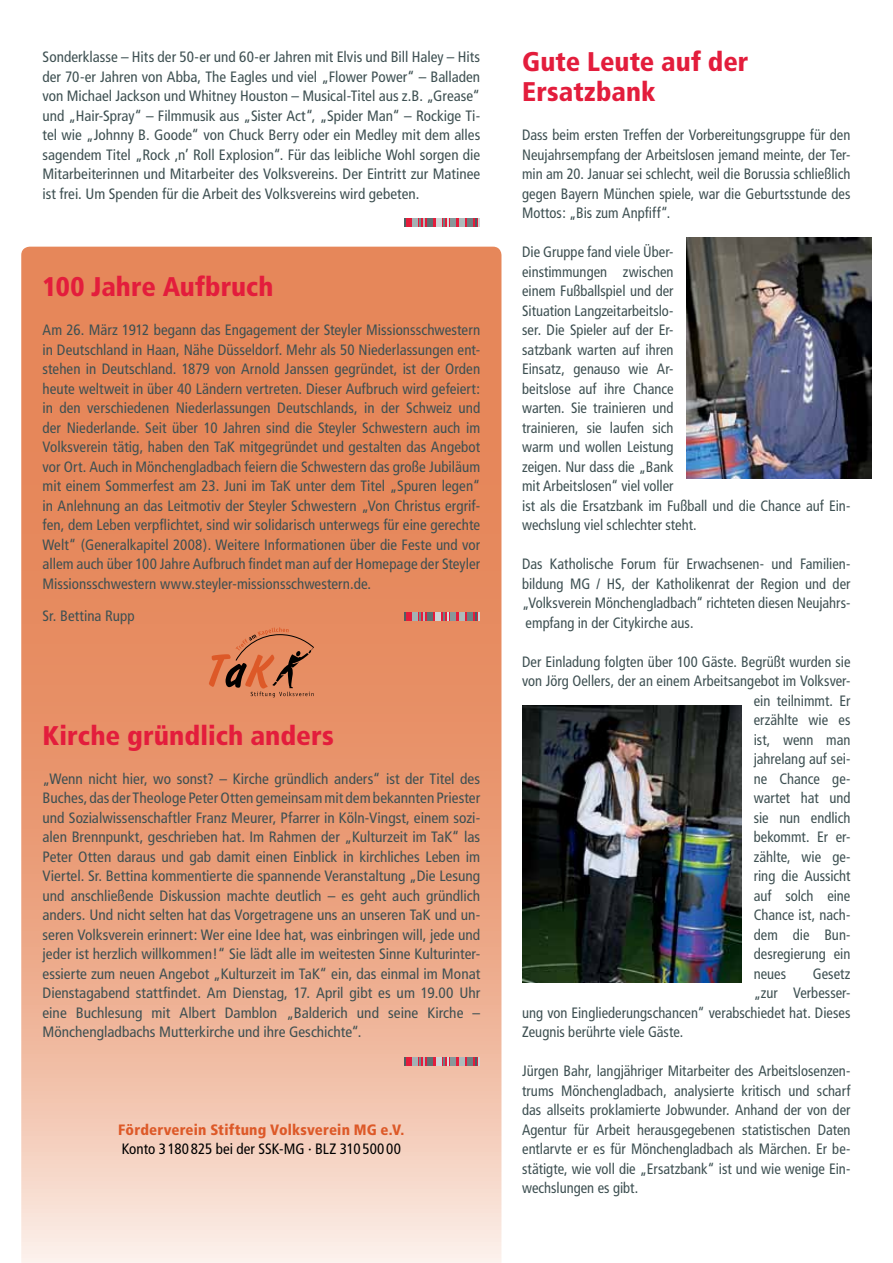
<style>
.page{position:relative;width:893px;height:1263px;background:#fff}
.page>*{position:absolute;margin:0;border:0;box-sizing:border-box;transform-origin:0 0}
.t1{font:900 condensed 27px/30px "Frutiger";color:#e31d3c}
.t2{font:condensed 15px/19.5px "Frutiger";color:#3e5052;text-align:justify}
.t3{font:900 condensed 15px "Frutiger";letter-spacing:.01em;color:#dd5928}
.t4{font:condensed 15px "Frutiger";color:#000}
</style>
<div class="page">
<svg style="left:21px;top:247px;width:480px;height:1016px;background:#eba17e"></svg>
<svg style="left:406px;top:218px;width:69px;height:9px"></svg>
<svg style="left:475px;top:218px;width:5px;height:9px"></svg>
<div style="left:467px;top:218px;width:6px;height:9px;background:#6e8082"></div>
<div style="left:460px;top:218px;width:5px;height:9px;background:#aebbbb"></div>
<div style="left:451px;top:218px;width:5px;height:9px;background:#88989a"></div>
<svg style="left:443px;top:218px;width:8px;height:9px"></svg>
<div style="left:436px;top:218px;width:5px;height:9px;background:#cdd5d6"></div>
<div style="left:427px;top:218px;width:5px;height:9px;background:#5f7173"></div>
<svg style="left:419px;top:218px;width:8px;height:9px"></svg>
<div style="left:412px;top:218px;width:5px;height:9px;background:#a4b2b4"></div>
<svg style="left:404px;top:218px;width:2px;height:9px"></svg>
<svg style="left:406px;top:613px;width:69px;height:8px"></svg>
<svg style="left:475px;top:613px;width:5px;height:8px"></svg>
<div style="left:467px;top:613px;width:6px;height:8px;background:#6e8082"></div>
<div style="left:460px;top:613px;width:5px;height:8px;background:#aebbbb"></div>
<div style="left:451px;top:613px;width:5px;height:8px;background:#88989a"></div>
<svg style="left:443px;top:613px;width:8px;height:8px"></svg>
<div style="left:436px;top:613px;width:5px;height:8px;background:#cdd5d6"></div>
<div style="left:427px;top:613px;width:5px;height:8px;background:#5f7173"></div>
<svg style="left:419px;top:613px;width:8px;height:8px"></svg>
<div style="left:412px;top:613px;width:5px;height:8px;background:#a4b2b4"></div>
<svg style="left:404px;top:613px;width:2px;height:8px"></svg>
<svg style="left:406px;top:1057px;width:69px;height:8px"></svg>
<svg style="left:475px;top:1057px;width:5px;height:8px"></svg>
<div style="left:467px;top:1057px;width:6px;height:8px;background:#6e8082"></div>
<div style="left:460px;top:1057px;width:5px;height:8px;background:#aebbbb"></div>
<div style="left:451px;top:1057px;width:5px;height:8px;background:#88989a"></div>
<svg style="left:443px;top:1057px;width:8px;height:8px"></svg>
<div style="left:436px;top:1057px;width:5px;height:8px;background:#cdd5d6"></div>
<div style="left:427px;top:1057px;width:5px;height:8px;background:#5f7173"></div>
<svg style="left:419px;top:1057px;width:8px;height:8px"></svg>
<div style="left:412px;top:1057px;width:5px;height:8px;background:#a4b2b4"></div>
<svg style="left:404px;top:1057px;width:2px;height:8px"></svg>
<img style="left:522px;top:706px;width:219px;height:276px">
<img style="left:686px;top:238px;width:186px;height:240px">
<svg style="left:209px;top:627px;width:105px;height:70px;background:#ce7953"></svg>
<p class="t2" style="left:43px;top:47px;width:439px">Sonderklasse – Hits der 50-er und 60-er Jahren mit Elvis und Bill Haley – Hits der 70-er Jahren von Abba, The Eagles und viel „Flower Power“ – Balladen von Michael Jackson und Whitney Houston – Musical-Titel aus z.B. „Grease“ und „Hair-Spray“ – Filmmusik aus „Sister Act“, „Spider Man“ – Rockige Ti&shy;tel wie „Johnny B. Goode“ von Chuck Berry oder ein Medley mit dem alles sagendem Titel „Rock ‚n’ Roll Explosion“. Für das leibliche Wohl sorgen die Mitarbeiterinnen und Mitarbeiter des Volksvereins. Der Eintritt zur Matinee ist frei. Um Spenden für die Arbeit des Volksvereins wird gebeten.</p>
<h1 class="t1" style="left:43px;top:272px;width:232px">100 Jahre Aufbruch</h1>
<p class="t2" style="left:43px;top:320px;width:439px">Am 26. März 1912 begann das Engagement der Steyler Missionsschwestern in Deutschland in Haan, Nähe Düsseldorf. Mehr als 50 Niederlassungen ent&shy;stehen in Deutschland. 1879 von Arnold Janssen gegründet, ist der Orden heute weltweit in über 40 Ländern vertreten. Dieser Aufbruch wird gefeiert: in den verschiedenen Niederlassungen Deutschlands, in der Schweiz und der Niederlande. Seit über 10 Jahren sind die Steyler Schwestern auch im Volksverein tätig, haben den TaK mitgegründet und gestalten das Angebot vor Ort. Auch in Mönchengladbach feiern die Schwestern das große Jubiläum mit einem Sommerfest am 23. Juni im TaK unter dem Titel „Spuren legen“ in Anlehnung an das Leitmotiv der Steyler Schwestern „Von Christus ergrif&shy;fen, dem Leben verpflichtet, sind wir solidarisch unterwegs für eine gerechte Welt“ (Generalkapitel 2008). Weitere Informationen über die Feste und vor allem auch über 100 Jahre Aufbruch findet man auf der Homepage der Steyler Missionsschwestern www.steyler-missionsschwestern.de.</p>
<p class="t2" style="left:43px;top:606px;width:94px">Sr. Bettina Rupp</p>
<h1 class="t1" style="left:43px;top:720px;width:293px">Kirche gründlich anders</h1>
<p class="t2" style="left:43px;top:769px;width:439px">„Wenn nicht hier, wo sonst? – Kirche gründlich anders“ ist der Titel des Buches, das der Theologe Peter Otten gemeinsam mit dem bekannten Priester und Sozialwissenschaftler Franz Meurer, Pfarrer in Köln-Vingst, einem sozi&shy;alen Brennpunkt, geschrieben hat. Im Rahmen der „Kulturzeit im TaK“ las Peter Otten daraus und gab damit einen Einblick in kirchliches Leben im Viertel. Sr. Bettina kommentierte die spannende Veranstaltung „Die Lesung und anschließende Diskussion machte deutlich – es geht auch gründlich anders. Und nicht selten hat das Vorgetragene uns an unseren TaK und un&shy;seren Volksverein erinnert: Wer eine Idee hat, was einbringen will, jede und jeder ist herzlich willkommen!“ Sie lädt alle im weitesten Sinne Kulturinter&shy;essierte zum neuen Angebot „Kulturzeit im TaK“ ein, das einmal im Monat Dienstagabend stattfindet. Am Dienstag, 17. April gibt es um 19.00 Uhr eine Buchlesung mit Albert Damblon „Balderich und seine Kirche – Mönchengladbachs Mutterkirche und ihre Geschichte“.</p>
<p class="t3" style="left:118px;top:1121px;width:288px">Förderverein Stiftung Volksverein MG e.V.</p>
<p class="t4" style="left:122px;top:1140px;width:281px">Konto 3180825 bei der SSK-MG · BLZ 31050000</p>
<h1 class="t1" style="left:522px;top:47px;width:228px">Gute Leute auf der<br>Ersatzbank</h1>
<p class="t2" style="left:522px;top:125px;width:330px">Dass beim ersten Treffen der Vorbereitungsgruppe für den Neujahrsempfang der Arbeitslosen jemand meinte, der Ter&shy;min am 20. Januar sei schlecht, weil die Borussia schließlich gegen Bayern München spiele, war die Geburtsstunde des Mottos: „Bis zum Anpfiff“.</p>
<p class="t2" style="left:522px;top:242px;width:330px;text-align:left">Die Gruppe fand viele Über-<br>einstimmungen zwischen<br>einem Fußballspiel und der<br>Situation Langzeitarbeitslo-<br>ser. Die Spieler auf der Er-<br>satzbank warten auf ihren<br>Einsatz, genauso wie Ar-<br>beitslose auf ihre Chance<br>warten. Sie trainieren und<br>trainieren, sie laufen sich<br>warm und wollen Leistung<br>zeigen. Nur dass die „Bank<br>mit Arbeitslosen“ viel voller<br>ist als die Ersatzbank im Fußball und die Chance auf Ein&shy;wechslung viel schlechter steht.</p>
<p class="t2" style="left:522px;top:554px;width:330px">Das Katholische Forum für Erwachsenen- und Familien&shy;bildung MG / HS, der Katholikenrat der Region und der „Volksverein Mönchengladbach“ richteten diesen Neujahrs&shy;empfang in der Citykirche aus.</p>
<p class="t2" style="left:522px;top:652px;width:330px">Der Einladung folgten über 100 Gäste. Begrüßt wurden sie</p>
<p class="t2" style="left:522px;top:671px;width:330px">von Jörg Oellers, der an einem Arbeitsangebot im Volksver-</p>
<p class="t2" style="left:754px;top:691px;width:98px">ein teilnimmt. Er</p>
<p class="t2" style="left:754px;top:710px;width:98px">erzählte wie es</p>
<p class="t2" style="left:754px;top:730px;width:98px">ist, wenn man</p>
<p class="t2" style="left:754px;top:749px;width:98px">jahrelang auf sei-</p>
<p class="t2" style="left:754px;top:769px;width:98px">ne Chance ge-</p>
<p class="t2" style="left:754px;top:788px;width:98px">wartet hat und</p>
<p class="t2" style="left:754px;top:808px;width:98px">sie nun endlich</p>
<p class="t2" style="left:754px;top:827px;width:98px">bekommt. Er er-</p>
<p class="t2" style="left:754px;top:847px;width:98px">zählte, wie ge-</p>
<p class="t2" style="left:754px;top:866px;width:98px">ring die Aussicht</p>
<p class="t2" style="left:754px;top:886px;width:98px">auf solch eine</p>
<p class="t2" style="left:754px;top:905px;width:98px">Chance ist, nach-</p>
<p class="t2" style="left:754px;top:925px;width:98px">dem die Bun-</p>
<p class="t2" style="left:754px;top:944px;width:98px">desregierung ein</p>
<p class="t2" style="left:754px;top:964px;width:34px">neues</p>
<p class="t2" style="left:813px;top:964px;width:39px">Gesetz</p>
<p class="t2" style="left:754px;top:983px;width:98px">„zur Verbesser-</p>
<p class="t2" style="left:522px;top:1003px;width:330px">ung von Eingliederungschancen“ verabschiedet hat. Dieses</p>
<p class="t2" style="left:522px;top:1022px;width:162px">Zeugnis berührte viele Gäste.</p>
<p class="t2" style="left:522px;top:1061px;width:330px">Jürgen Bahr, langjähriger Mitarbeiter des Arbeitslosenzen&shy;trums Mönchengladbach, analysierte kritisch und scharf das allseits proklamierte Jobwunder. Anhand der von der Agentur für Arbeit herausgegebenen statistischen Daten entlarvte er es für Mönchengladbach als Märchen. Er be&shy;stätigte, wie voll die „Ersatzbank“ ist und wie wenige Ein&shy;wechslungen es gibt.</p>
</div>
